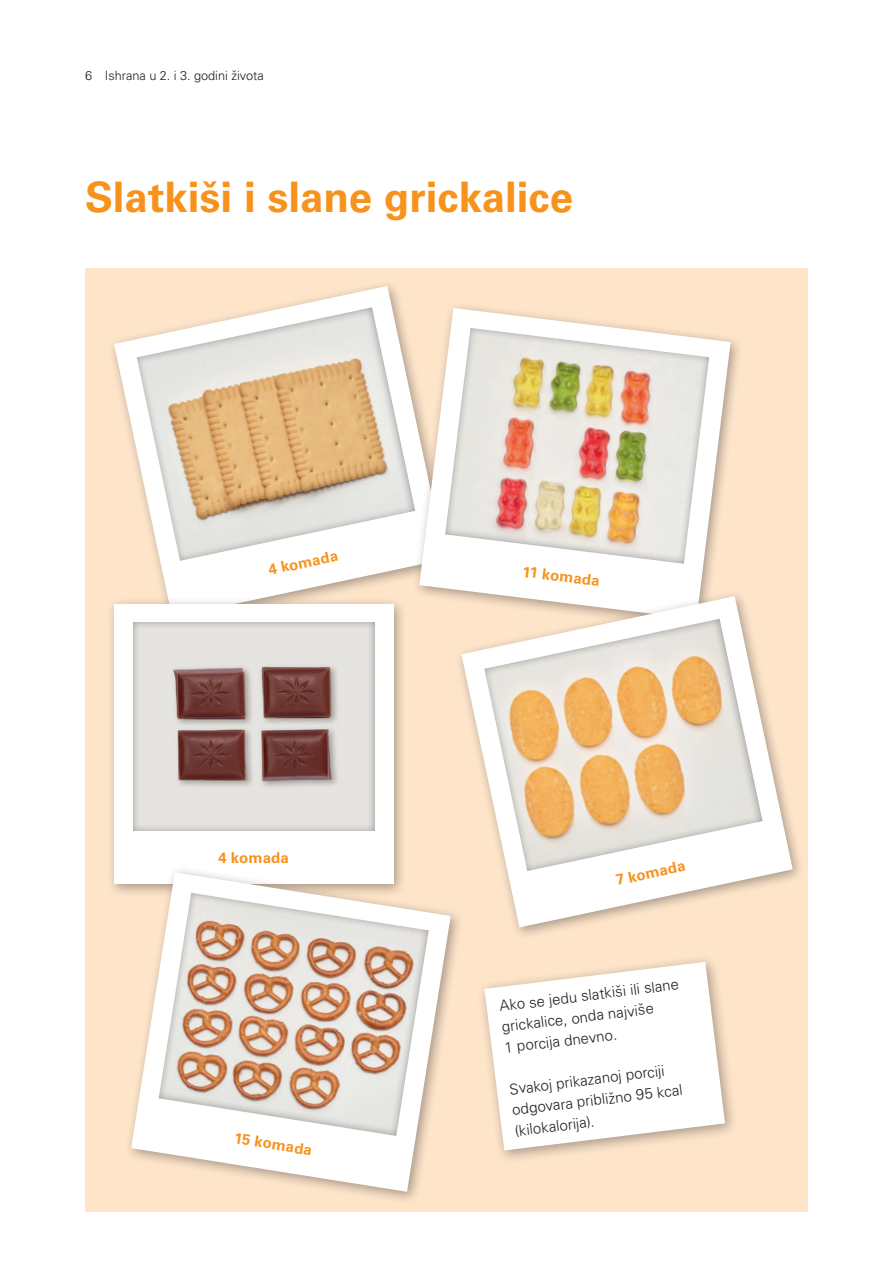
<style>
.page{position:relative;width:893px;height:1263px;background:#fff}
.page>*{position:absolute;margin:0;border:0;box-sizing:border-box;transform-origin:0 0}
.t1{font:700 42px "Univers CE";color:#f7931d}
.t2{font:300 15px/21px "Univers CE";color:#231f20}
.t3{font:700 15px "Univers CE";letter-spacing:.01em;color:#f7931d}
.t4{font:300 12.75px "Univers CE";color:#231f20}
</style>
<div class="page">
<div style="left:85px;top:269px;width:723px;height:943px;background:#fee5ca"></div>
<svg style="left:114px;top:286px;width:298px;height:310px"></svg>
<svg style="left:136px;top:305px;width:276px;height:258px;background:#e7d6bf"></svg>
<div style="left:412px;top:300px;width:331px;height:332px;background:#231f20;opacity:.4"></div>
<svg style="left:419px;top:308px;width:312px;height:311px"></svg>
<img style="left:444px;top:326px;width:267px;height:240px">
<div style="left:106px;top:596px;width:301px;height:301px;background:#231f20;opacity:.4"></div>
<div style="left:114px;top:605px;width:279px;height:279px;background:#fff"></div>
<div style="left:133px;top:621px;width:243px;height:211px;background:#231f20;opacity:.4"></div>
<div style="left:124px;top:865px;width:339px;height:339px;background:#231f20;opacity:.4"></div>
<svg style="left:131px;top:872px;width:320px;height:320px"></svg>
<svg style="left:158px;top:891px;width:273px;height:247px;background:#e1cec1"></svg>
<div style="left:454px;top:589px;width:351px;height:351px;background:#231f20;opacity:.4"></div>
<svg style="left:461px;top:596px;width:332px;height:331px"></svg>
<svg style="left:483px;top:616px;width:282px;height:257px;background:#efdac0"></svg>
<div style="left:476px;top:954px;width:263px;height:210px;background:#231f20;opacity:.4"></div>
<svg style="left:484px;top:962px;width:241px;height:188px;background:#fbf6f1"></svg>
<p class="t4" style="left:85px;top:68px;width:180px">6 Ishrana u 2. i 3. godini života</p>
<h1 class="t1" style="left:85px;top:173px;width:490px">Slatkiši i slane grickalice</h1>
<p class="t3" style="left:267px;top:561px;width:72px;rotate:-12deg">4 komada</p>
<p class="t3" style="left:218px;top:849px;width:72px">4 komada</p>
<p class="t3" style="left:236px;top:1129px;width:80px;rotate:9deg">15 komada</p>
<p class="t3" style="left:524px;top:562px;width:79px;rotate:7deg">11 komada</p>
<p class="t3" style="left:614px;top:871px;width:72px;rotate:-12deg">7 komada</p>
<p class="t2" style="left:498px;top:996px;width:182px;rotate:-7deg">Ako se jedu slatkiši ili slane grickalice, onda najviše<br>1 porcija dnevno.</p>
<p class="t2" style="left:508px;top:1079px;width:173px;rotate:-7deg">Svakoj prikazanoj porciji odgovara približno 95 kcal (kilokalorija).</p>
</div>
